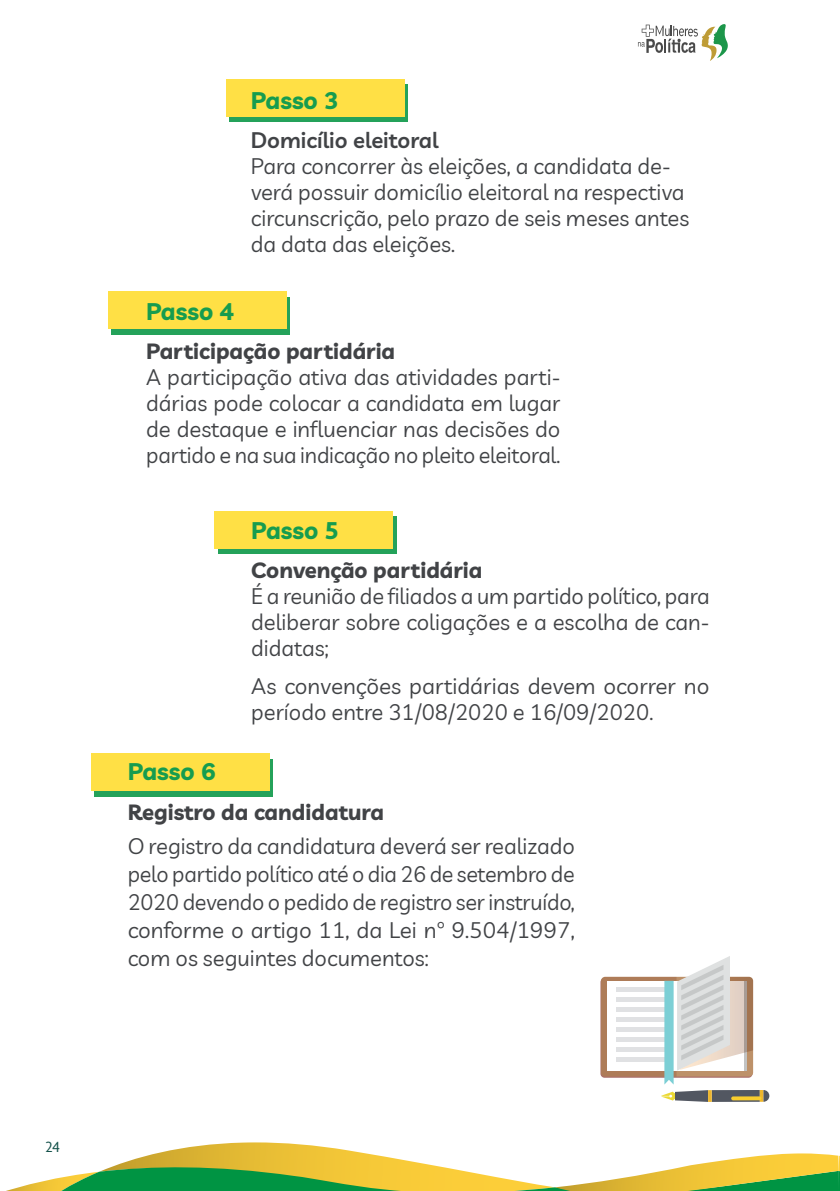
<style>
.page{position:relative;width:840px;height:1191px;background:#fff}
.page>*{position:absolute;margin:0;border:0;box-sizing:border-box;transform-origin:0 0}
.Destaque_002{font:700 24px "Livvic";color:#169c4f}
.TEXTO_SIMPLES{font:22px/26px "Livvic";color:#414346;text-align:justify}
.BULLETS{font:22px/28px "Livvic";color:#414346;text-align:justify}
.Destaque_002-2{font:700 22px "Livvic";color:#414346}
.Destaque_002-3{font:600 22px "Livvic";color:#414346}
.t1{font:16px "Agenda";color:#15524b}
</style>
<div class="page">
<svg style="left:6px;top:1142px;width:833px;height:49px"></svg>
<svg style="left:638px;top:24px;width:89px;height:37px"></svg>
<div style="left:111px;top:297px;width:178px;height:37px;background:#24a25a"></div>
<svg style="left:218px;top:516px;width:178px;height:37px"></svg>
<div style="left:94px;top:759px;width:179px;height:37px;background:#24a25a"></div>
<div style="left:108px;top:292px;width:178px;height:37px;background:#ffe045"></div>
<div style="left:214px;top:511px;width:179px;height:37px;background:#ffe045"></div>
<div style="left:91px;top:754px;width:178px;height:37px;background:#ffe045"></div>
<div style="left:711px;top:1090px;width:48px;height:12px;background:#525761"></div>
<svg style="left:661px;top:1090px;width:46px;height:12px"></svg>
<svg style="left:707px;top:1090px;width:4px;height:12px"></svg>
<svg style="left:759px;top:1090px;width:4px;height:11px"></svg>
<svg style="left:763px;top:1090px;width:6px;height:11px"></svg>
<svg style="left:730px;top:1096px;width:31px;height:4px"></svg>
<svg style="left:600px;top:956px;width:152px;height:128px"></svg>
<div style="left:229px;top:85px;width:178px;height:37px;background:#24a25a"></div>
<div style="left:226px;top:79px;width:178px;height:38px;background:#ffe045"></div>
<p class="t1" style="left:45px;top:1138px;width:16px">24</p>
<p class="Destaque_002" style="left:250px;top:82px;width:89px">Passo 3</p>
<p class="Destaque_002-3" style="left:250px;top:124px;width:189px">Domicílio eleitoral</p>
<p class="TEXTO_SIMPLES" style="left:250px;top:152px;width:440px;text-align:left">Para concorrer às eleições, a candidata de&shy;verá possuir domicílio eleitoral na respectiva circunscrição, pelo prazo de seis meses antes da data das eleições.</p>
<p class="Destaque_002" style="left:146px;top:292px;width:89px">Passo 4</p>
<p class="Destaque_002-2" style="left:146px;top:334px;width:250px">Participação partidária</p>
<p class="TEXTO_SIMPLES" style="left:146px;top:363px;width:415px">A participação ativa das atividades parti&shy;dárias pode colocar a candidata em lugar de destaque e influenciar nas decisões do partido e na sua indicação no pleito eleitoral.</p>
<p class="Destaque_002" style="left:251px;top:511px;width:89px">Passo 5</p>
<p class="Destaque_002-2" style="left:251px;top:553px;width:233px">Convenção partidária</p>
<p class="TEXTO_SIMPLES" style="left:251px;top:582px;width:459px">É a reunião de filiados a um partido político, para deliberar sobre coligações e a escolha de can&shy;didatas;</p>
<p class="TEXTO_SIMPLES" style="left:251px;top:671px;width:459px">As convenções partidárias devem ocorrer no período entre 31/08/2020 e 16/09/2020.</p>
<p class="Destaque_002" style="left:128px;top:753px;width:89px">Passo 6</p>
<p class="Destaque_002-2" style="left:128px;top:795px;width:258px">Registro da candidatura</p>
<p class="BULLETS" style="left:128px;top:830px;width:448px">O registro da candidatura deverá ser realizado pelo partido político até o dia 26 de setembro de 2020 devendo o pedido de registro ser instruído, conforme o artigo 11, da Lei n° 9.504/1997, com os seguintes documentos:</p>
</div>
